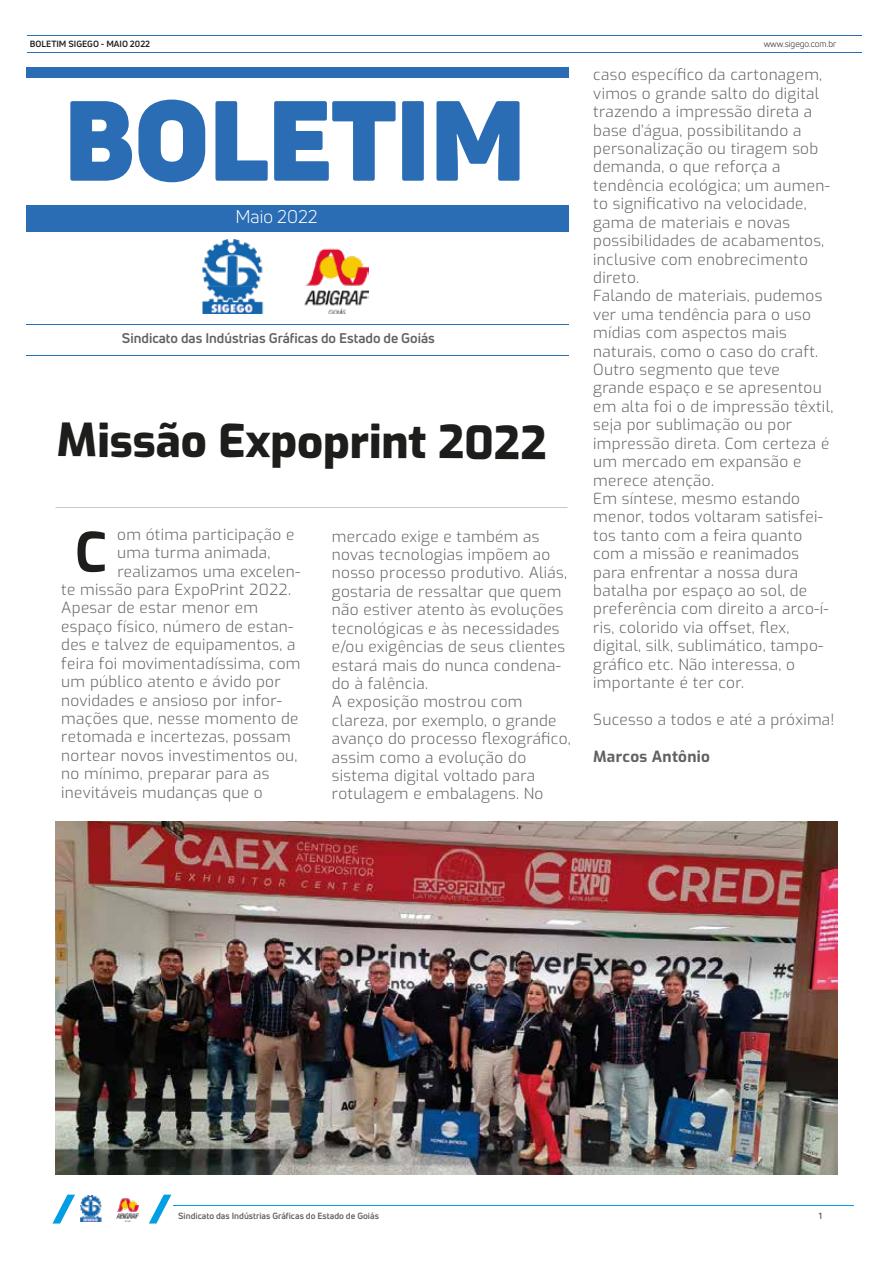
<style>
.page{position:relative;width:893px;height:1263px;background:#fff}
.page>*{position:absolute;margin:0;border:0;box-sizing:border-box;transform-origin:0 0}
.t1{font:100 54.3px "Exo";color:#1d1d1b}
.t2{font:100 45.3px "Exo";letter-spacing:-.005em;color:#1d1d1b}
.t3{font:18px "Uni Neue";color:#fff}
.t4{font:100 15.3px/18.5px "Exo";letter-spacing:.02em;color:#616160}
.t5{font:700 13.8px "Uni Neue";color:#616160}
.t6{font:700 8.85px "Uni Neue";color:#616160}
.t7{font:700 8.85px "Uni Neue";color:#1d1d1b}
.t8{font:8.85px "Uni Neue";color:#1d1d1b}
</style>
<div class="page">
<img style="left:202px;top:239px;width:167px;height:74px">
<svg style="left:70px;top:101px;width:62px;height:80px"></svg>
<svg style="left:138px;top:100px;width:67px;height:82px"></svg>
<svg style="left:215px;top:101px;width:53px;height:80px"></svg>
<svg style="left:274px;top:101px;width:122px;height:80px"></svg>
<div style="left:402px;top:101px;width:22px;height:80px;background:#2a6db5;border-radius:2px"></div>
<svg style="left:436px;top:101px;width:83px;height:80px"></svg>
<div style="left:27px;top:68px;width:542px;height:10px;background:#2a6db5"></div>
<hr style="left:27px;top:324px;width:542px;height:1px;background:#2a6db5">
<hr style="left:27px;top:356px;width:542px;height:1px;background:#2a6db5">
<div style="left:27px;top:205px;width:542px;height:27px;background:#2a6db5"></div>
<hr style="left:27px;top:52px;width:835px;height:1px;background:#2a6db5">
<hr style="left:27px;top:35px;width:835px;height:1px;background:#2a6db5">
<img style="left:81px;top:1195px;width:58px;height:26px">
<svg style="left:52px;top:1194px;width:23px;height:29px"></svg>
<svg style="left:149px;top:1194px;width:22px;height:29px"></svg>
<hr style="left:173px;top:1205px;width:681px;height:1px;background:#009fe3">
<img style="left:56px;top:821px;width:781px;height:354px">
<p class="t7" style="left:30px;top:38px;width:122px">BOLETIM SIGEGO - MAIO 2022</p>
<p class="t3" style="left:235px;top:206px;width:84px">Maio 2022</p>
<p class="t5" style="left:122px;top:329px;width:315px">Sindicato das Indústrias Gráficas do Estado de Goiás</p>
<h2 class="t2" style="left:57px;top:408px;width:492px">Missão Expoprint 2022</h2>
<p class="t4" style="left:117px;top:524px;width:179px">om ótima participação e</p>
<p class="t4" style="left:117px;top:543px;width:155px">uma turma animada,</p>
<p class="t4" style="left:117px;top:561px;width:184px">realizamos uma excelen-</p>
<p class="t4" style="left:61px;top:580px;width:231px">te missão para ExpoPrint 2022.</p>
<p class="t4" style="left:61px;top:598px;width:198px">Apesar de estar menor em</p>
<p class="t4" style="left:61px;top:616px;width:233px">espaço físico, número de estan-</p>
<p class="t4" style="left:61px;top:635px;width:236px">des e talvez de equipamentos, a</p>
<p class="t4" style="left:61px;top:653px;width:241px">feira foi movimentadíssima, com</p>
<p class="t4" style="left:61px;top:672px;width:221px">um público atento e ávido por</p>
<p class="t4" style="left:61px;top:690px;width:222px">novidades e ansioso por infor-</p>
<p class="t4" style="left:61px;top:708px;width:239px">mações que, nesse momento de</p>
<p class="t4" style="left:61px;top:727px;width:231px">retomada e incertezas, possam</p>
<p class="t4" style="left:61px;top:745px;width:238px">nortear novos investimentos ou,</p>
<p class="t4" style="left:61px;top:764px;width:210px">no mínimo, preparar para as</p>
<p class="t4" style="left:61px;top:782px;width:203px">inevitáveis mudanças que o</p>
<h1 class="t1" style="left:75px;top:513px;width:33px">C</h1>
<p class="t4" style="left:332px;top:526px;width:240px">mercado exige e também as novas tecnologias impõem ao nosso processo produtivo. Aliás, gostaria de ressaltar que quem não estiver atento às evoluções tecnológicas e às necessidades e/ou exigências de seus clientes estará mais do nunca condena&shy;do à falência.<br>A exposição mostrou com clareza, por exemplo, o grande avanço do processo flexográfico, assim como a evolução do sistema digital voltado para rotulagem e embalagens. No</p>
<p class="t8" style="left:764px;top:38px;width:74px">www.sigego.com.br</p>
<p class="t4" style="left:593px;top:65px;width:242px">caso específico da cartonagem, vimos o grande salto do digital trazendo a impressão direta a base d’água, possibilitando a personalização ou tiragem sob demanda, o que reforça a tendência ecológica; um aumen&shy;to significativo na velocidade, gama de materiais e novas possibilidades de acabamentos, inclusive com enobrecimento direto.<br>Falando de materiais, pudemos ver uma tendência para o uso mídias com aspectos mais naturais, como o caso do craft.<br>Outro segmento que teve grande espaço e se apresentou em alta foi o de impressão têxtil, seja por sublimação ou por impressão direta. Com certeza é um mercado em expansão e merece atenção.<br>Em síntese, mesmo estando menor, todos voltaram satisfei&shy;tos tanto com a feira quanto com a missão e reanimados para enfrentar a nossa dura batalha por espaço ao sol, de preferência com direito a arco-í&shy;ris, colorido via offset, flex, digital, silk, sublimático, tampo&shy;gráfico etc. Não interessa, o importante é ter cor.</p>
<p class="t4" style="left:593px;top:709px;width:243px">Sucesso a todos e até a próxima!</p>
<p class="t4" style="left:593px;top:746px;width:118px">Marcos Antônio</p>
<p class="t6" style="left:178px;top:1210px;width:202px">Sindicato das Indústrias Gráficas do Estado de Goiás</p>
<p class="t6" style="left:819px;top:1210px;width:5px">1</p>
</div>
